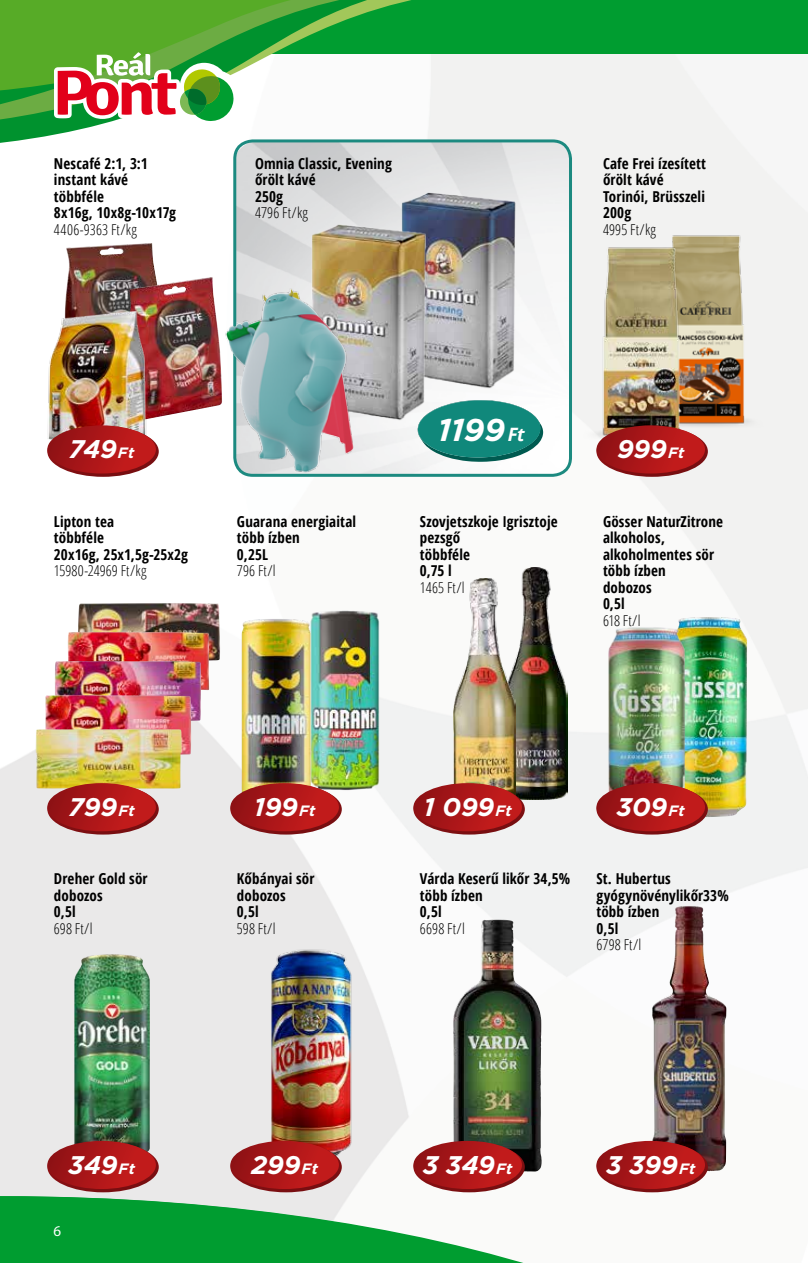
<style>
.page{position:relative;width:808px;height:1263px;background:#fff}
.page>*{position:absolute;margin:0;border:0;box-sizing:border-box;transform-origin:0 0}
.t1{font:italic 700 31.5px "Gotham";color:#fff}
.t2{font:italic 700 25.5px "Gotham";letter-spacing:.005em;color:#fff}
.t3{font:700 condensed 15px/16.5px "Open Sans";letter-spacing:.01em;color:#000}
.t4{font:300 condensed 15px "Open Sans";letter-spacing:.01em;color:#000}
.t5{font:15px "Myriad Pro";color:#fff}
.s1{font-size:15px}
.s2{font-family:"Open Sans";font-size:18.45px}
</style>
<div class="page">
<img style="left:0;top:54px;width:808px;height:1142px">
<div style="left:269px;top:0;width:539px;height:54px;background:#009d30"></div>
<div style="left:526px;top:54px;width:57px;height:77px;background:#f2f2f1"></div>
<svg style="left:0;top:54px;width:526px;height:94px"></svg>
<svg style="left:0;top:0;width:510px;height:131px"></svg>
<svg style="left:0;top:1196px;width:523px;height:67px;fill:#009d30"></svg>
<svg style="left:54px;top:52px;width:189px;height:76px"></svg>
<img style="left:670px;top:617px;width:77px;height:5px">
<img style="left:541px;top:622px;width:210px;height:210px">
<img style="left:235px;top:141px;width:335px;height:334px">
<div style="left:233px;top:139px;width:339px;height:338px;border:3px solid #1c8a80;border-radius:18px"></div>
<img style="left:325px;top:168px;width:255px;height:232px">
<img style="left:652px;top:907px;width:74px;height:264px">
<img style="left:453px;top:919px;width:89px;height:253px">
<div style="left:595px;top:218px;width:213px;height:222px;background:#f2f2f1"></div>
<img style="left:530px;top:230px;width:222px;height:222px">
<img style="left:74px;top:954px;width:76px;height:187px">
<img style="left:270px;top:595px;width:149px;height:208px">
<img style="left:241px;top:619px;width:70px;height:164px">
<img style="left:206px;top:884px;width:213px;height:295px">
<img style="left:78px;top:603px;width:142px;height:58px">
<img style="left:68px;top:632px;width:141px;height:58px">
<img style="left:55px;top:661px;width:146px;height:60px">
<img style="left:45px;top:695px;width:146px;height:60px">
<img style="left:36px;top:729px;width:146px;height:60px">
<img style="left:64px;top:243px;width:99px;height:47px">
<img style="left:124px;top:277px;width:98px;height:144px">
<img style="left:235px;top:201px;width:255px;height:255px">
<img style="left:506px;top:568px;width:62px;height:231px">
<img style="left:453px;top:578px;width:62px;height:205px">
<img style="left:27px;top:290px;width:140px;height:175px">
<img style="left:193px;top:285px;width:171px;height:191px">
<svg style="left:417px;top:400px;width:126px;height:62px"></svg>
<svg style="left:47px;top:425px;width:112px;height:52px;background:#b64344"></svg>
<svg style="left:596px;top:425px;width:112px;height:52px;background:#b44141"></svg>
<svg style="left:47px;top:783px;width:112px;height:51px;background:#b64037"></svg>
<svg style="left:230px;top:783px;width:112px;height:51px;background:#b4403d"></svg>
<svg style="left:413px;top:783px;width:112px;height:51px;background:#b13c3c"></svg>
<svg style="left:596px;top:783px;width:112px;height:51px;background:#b23c35"></svg>
<svg style="left:47px;top:1141px;width:112px;height:51px;background:#b03d3e"></svg>
<svg style="left:230px;top:1141px;width:112px;height:51px;background:#b3393a"></svg>
<svg style="left:413px;top:1141px;width:112px;height:51px;background:#ad3a3b"></svg>
<svg style="left:596px;top:1141px;width:112px;height:51px;background:#ae393a"></svg>
<p class="t3" style="left:54px;top:155px;width:124px">Nescafé 2:1, 3:1 instant kávé többféle<br>8x16g, 10x8g-10x17g</p>
<p class="t4" style="left:54px;top:219px;width:84px">4406-9363 Ft/kg</p>
<p class="t3" style="left:255px;top:155px;width:138px">Omnia Classic, Evening őrölt kávé<br>250g</p>
<p class="t4" style="left:255px;top:203px;width:55px">4796 Ft/kg</p>
<p class="t3" style="left:603px;top:155px;width:105px">Cafe Frei ízesített őrölt kávé<br>Torinói, Brüsszeli<br>200g</p>
<p class="t4" style="left:603px;top:219px;width:55px">4995 Ft/kg</p>
<h2 class="t2" style="left:69px;top:432px;width:67px">749 <span class="s1">Ft</span></h2>
<p class="t3" style="left:54px;top:512px;width:136px">Lipton tea<br>többféle<br>20x16g, 25x1,5g-25x2g</p>
<p class="t4" style="left:54px;top:560px;width:94px">15980-24969 Ft/kg</p>
<p class="t3" style="left:237px;top:512px;width:121px">Guarana energiaital több ízben<br>0,25L</p>
<p class="t4" style="left:237px;top:560px;width:40px">796 Ft/l</p>
<h1 class="t1" style="left:438px;top:409px;width:88px">1199<span class="s2">Ft</span></h1>
<p class="t3" style="left:420px;top:512px;width:139px">Szovjetszkoje Igrisztoje pezsgő<br>többféle<br>0,75 l</p>
<p class="t4" style="left:420px;top:577px;width:46px">1465 Ft/l</p>
<h2 class="t2" style="left:617px;top:432px;width:69px">999 <span class="s1">Ft</span></h2>
<p class="t3" style="left:603px;top:512px;width:122px">Gösser NaturZitrone alkoholos, alkoholmentes sör több ízben<br>dobozos<br>0,5l</p>
<p class="t4" style="left:603px;top:610px;width:39px">618 Ft/l</p>
<h2 class="t2" style="left:69px;top:790px;width:67px">799 <span class="s1">Ft</span></h2>
<p class="t3" style="left:54px;top:870px;width:95px">Dreher Gold sör dobozos<br>0,5l</p>
<p class="t4" style="left:54px;top:918px;width:40px">698 Ft/l</p>
<h2 class="t2" style="left:254px;top:790px;width:63px">199 <span class="s1">Ft</span></h2>
<p class="t3" style="left:237px;top:870px;width:79px">Kőbányai sör dobozos<br>0,5l</p>
<p class="t4" style="left:237px;top:918px;width:40px">598 Ft/l</p>
<h2 class="t2" style="left:424px;top:790px;width:89px">1 099 <span class="s1">Ft</span></h2>
<p class="t3" style="left:420px;top:870px;width:152px">Várda Keserű likőr 34,5% több ízben<br>0,5l</p>
<p class="t4" style="left:420px;top:918px;width:46px">6698 Ft/l</p>
<h2 class="t2" style="left:617px;top:790px;width:69px">309 <span class="s1">Ft</span></h2>
<p class="t3" style="left:596px;top:870px;width:134px">St. Hubertus gyógynövénylikőr33% több ízben<br>0,5l</p>
<p class="t4" style="left:596px;top:935px;width:46px">6798 Ft/l</p>
<h2 class="t2" style="left:69px;top:1147px;width:68px">349 <span class="s1">Ft</span></h2>
<p class="t5" style="left:53px;top:1222px;width:9px">6</p>
<h2 class="t2" style="left:252px;top:1147px;width:68px">299 <span class="s1">Ft</span></h2>
<h2 class="t2" style="left:423px;top:1147px;width:91px">3 349 <span class="s1">Ft</span></h2>
<h2 class="t2" style="left:606px;top:1147px;width:91px">3 399 <span class="s1">Ft</span></h2>
</div>
